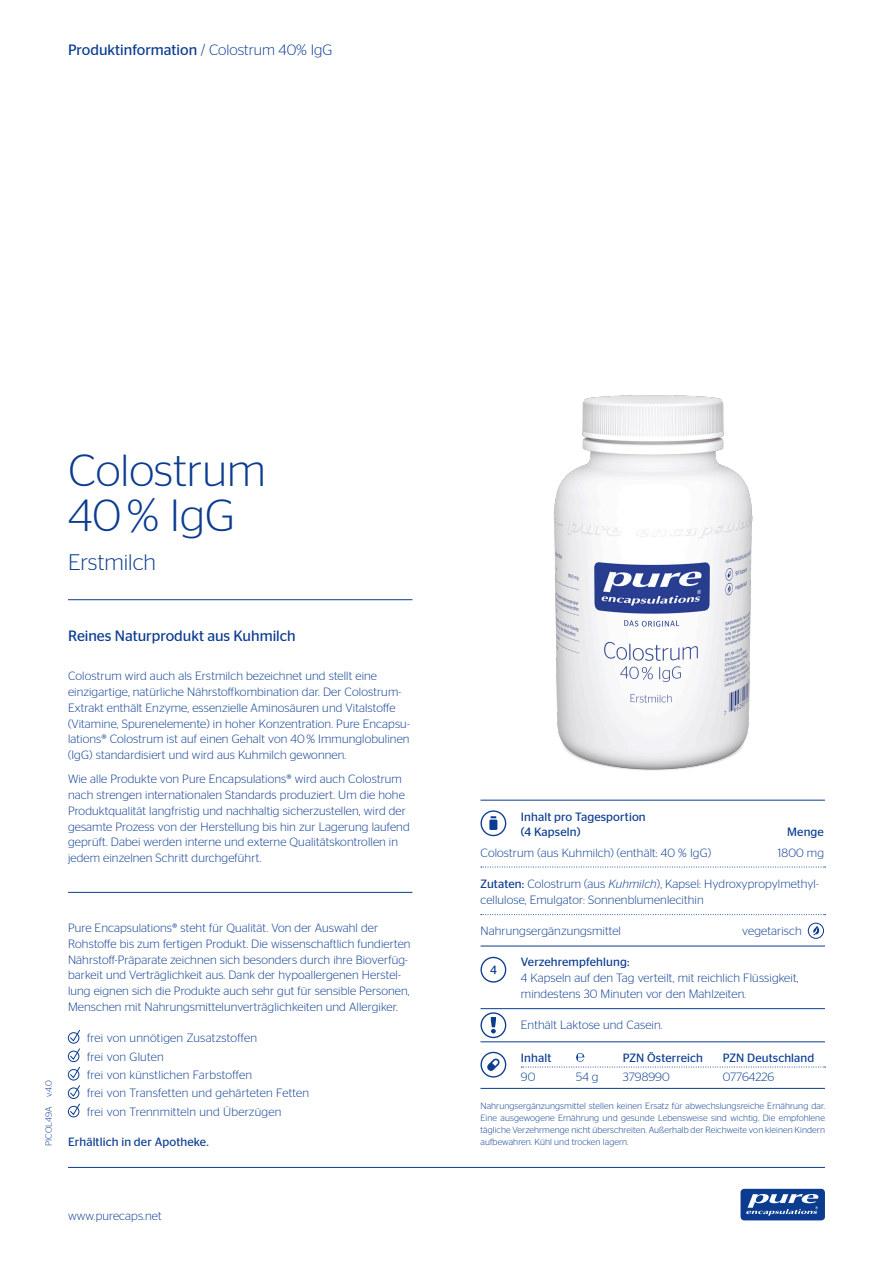
<style>
.page{position:relative;width:893px;height:1263px;background:#fff}
.page>*{position:absolute;margin:0;border:0;box-sizing:border-box;transform-origin:0 0}
.t1{font:300 45px/45px "Stag Sans";color:#0b3c90}
.t2{font:300 22.5px "Stag Sans";color:#0b3c90}
.t3{font:15px "Stag Sans";color:#0b3c90}
.t4{font:300 12px/15.8px "Stag Sans";letter-spacing:.01em;color:#0b3c90}
.t5{font:12px/15.8px "Stag Sans";letter-spacing:.01em;color:#0b3c90}
.t6{font:300 9px/12px "Stag Sans";letter-spacing:.01em;color:#0b3c90;text-align:justify}
.s1{font-weight:300}
.s2{font-weight:400}
.s3{font-style:italic}
</style>
<div class="page">
<hr style="left:68px;top:1167px;width:757px;height:1px;background:#0b3c90">
<div style="left:740px;top:1189px;width:85px;height:31px;background:#0b3c90;border-radius:4px"></div>
<svg style="left:746px;top:1194px;width:73px;height:22px"></svg>
<svg style="left:808px;top:923px;width:16px;height:16px"></svg>
<hr style="left:480px;top:946px;width:345px;height:1px;background:#0b3c90">
<hr style="left:480px;top:1008px;width:345px;height:1px;background:#0b3c90">
<hr style="left:480px;top:1041px;width:345px;height:1px;background:#0b3c90">
<svg style="left:480px;top:810px;width:26px;height:26px"></svg>
<svg style="left:480px;top:957px;width:26px;height:25px"></svg>
<img style="left:480px;top:395px;width:345px;height:406px">
<hr style="left:480px;top:1088px;width:345px;height:1px;background:#0b3c90">
<svg style="left:480px;top:1052px;width:26px;height:25px"></svg>
<svg style="left:521px;top:1053px;width:305px;height:15px"></svg>
<svg style="left:481px;top:867px;width:345px;height:1px"></svg>
<svg style="left:481px;top:914px;width:345px;height:1px"></svg>
<hr style="left:68px;top:599px;width:344px;height:1px;background:#0b3c90">
<svg style="left:480px;top:1012px;width:26px;height:26px"></svg>
<div style="left:68px;top:1087px;width:11px;height:12px;border:1px solid #0b3c90;border-radius:50%"></div>
<svg style="left:70px;top:1085px;width:10px;height:12px"></svg>
<div style="left:68px;top:1051px;width:11px;height:11px;border:1px solid #0b3c90;border-radius:50%"></div>
<svg style="left:70px;top:1048px;width:10px;height:12px"></svg>
<div style="left:68px;top:1069px;width:11px;height:11px;border:1px solid #0b3c90;border-radius:50%"></div>
<svg style="left:70px;top:1066px;width:10px;height:12px"></svg>
<div style="left:68px;top:1106px;width:11px;height:11px;border:1px solid #0b3c90;border-radius:50%"></div>
<svg style="left:70px;top:1103px;width:10px;height:12px"></svg>
<div style="left:68px;top:1032px;width:11px;height:11px;border:1px solid #0b3c90;border-radius:50%"></div>
<svg style="left:70px;top:1030px;width:10px;height:12px"></svg>
<hr style="left:68px;top:892px;width:344px;height:1px;background:#0b3c90">
<p class="t3" style="left:68px;top:41px;width:266px">Produktinformation <span class="s1">/ Colostrum 40% IgG</span></p>
<h1 class="t1" style="left:68px;top:448px;width:199px">Colostrum<br>40% IgG</h1>
<h2 class="t2" style="left:68px;top:550px;width:89px">Erstmilch</h2>
<p class="t3" style="left:68px;top:627px;width:229px">Reines Naturprodukt aus Kuhmilch</p>
<p class="t4" style="left:68px;top:668px;width:343px">Colostrum wird auch als Erstmilch bezeichnet und stellt eine einzigartige, natürliche Nährstoffkombination dar. Der Colostrum-Extrakt enthält Enzyme, essenzielle Aminosäuren und Vitalstoffe (Vitamine, Spurenelemente) in hoher Konzentration. Pure Encapsu&shy;lations® Colostrum ist auf einen Gehalt von 40 % Immunglobulinen (IgG) standardisiert und wird aus Kuhmilch gewonnen.</p>
<p class="t4" style="left:68px;top:771px;width:343px">Wie alle Produkte von Pure Encapsulations® wird auch Colostrum nach strengen internationalen Standards produziert. Um die hohe Produktqualität langfristig und nachhaltig sicherzustellen, wird der gesamte Prozess von der Herstellung bis hin zur Lagerung laufend geprüft. Dabei werden interne und externe Qualitätskontrollen in jedem einzelnen Schritt durchgeführt.</p>
<p class="t6" style="left:43px;top:1146px;width:67px;rotate:-90deg">PICOL49A v.4.0</p>
<p class="t4" style="left:68px;top:920px;width:344px">Pure Encapsulations® steht für Qualität. Von der Auswahl der Rohstoffe bis zum fertigen Produkt. Die wissenschaftlich fundierten Nährstoff-Präparate zeichnen sich besonders durch ihre Bioverfüg&shy;barkeit und Verträglichkeit aus. Dank der hypoallergenen Herstel&shy;lung eignen sich die Produkte auch sehr gut für sensible Personen, Menschen mit Nahrungsmittelunverträglichkeiten und Allergiker.</p>
<p class="t4" style="left:87px;top:1028px;width:224px;line-height:18.5px">frei von unnötigen Zusatzstoffen<br>frei von Gluten<br>frei von künstlichen Farbstoffen<br>frei von Transfetten und gehärteten Fetten frei von Trennmitteln und Überzügen</p>
<p class="t5" style="left:68px;top:1134px;width:142px">Erhältlich in der Apotheke.</p>
<p class="t4" style="left:68px;top:1208px;width:95px">www.purecaps.net</p>
<p class="t5" style="left:521px;top:808px;width:126px">Inhalt pro Tagesportion (4 Kapseln)</p>
<p class="t5" style="left:787px;top:824px;width:38px">Menge</p>
<p class="t4" style="left:480px;top:844px;width:232px">Colostrum (aus Kuhmilch) (enthält: 40 % IgG)</p>
<p class="t4" style="left:778px;top:844px;width:48px">1800 mg</p>
<p class="t4" style="left:480px;top:876px;width:340px"><span class="s2">Zutaten:</span> Colostrum (aus <span class="s3">Kuhmilch</span>), Kapsel: Hydroxypropylmethyl&shy;cellulose, Emulgator: Sonnenblumenlecithin</p>
<p class="t4" style="left:480px;top:923px;width:142px">Nahrungsergänzungsmittel</p>
<p class="t4" style="left:742px;top:923px;width:61px">vegetarisch</p>
<p class="t5" style="left:490px;top:962px;width:8px">4</p>
<p class="t5" style="left:521px;top:954px;width:110px">Verzehrempfehlung:</p>
<p class="t4" style="left:521px;top:970px;width:279px">4 Kapseln auf den Tag verteilt, mit reichlich Flüssigkeit, mindestens 30 Minuten vor den Mahlzeiten.</p>
<p class="t4" style="left:521px;top:1017px;width:143px">Enthält Laktose und Casein.</p>
<p class="t5" style="left:521px;top:1049px;width:32px">Inhalt</p>
<p class="t5" style="left:623px;top:1049px;width:82px">PZN Österreich</p>
<p class="t5" style="left:723px;top:1049px;width:93px">PZN Deutschland</p>
<p class="t4" style="left:521px;top:1069px;width:16px">90</p>
<p class="t4" style="left:576px;top:1069px;width:24px">54 g</p>
<p class="t4" style="left:623px;top:1069px;width:48px">3798990</p>
<p class="t4" style="left:723px;top:1069px;width:53px">07764226</p>
<p class="t6" style="left:480px;top:1100px;width:346px">Nahrungsergänzungsmittel stellen keinen Ersatz für abwechslungsreiche Ernährung dar.<br>Eine ausgewogene Ernährung und gesunde Lebensweise sind wichtig. Die empfohlene tägliche Verzehrmenge nicht überschreiten. Außerhalb der Reichweite von kleinen Kindern aufbewahren. Kühl und trocken lagern.</p>
</div>
